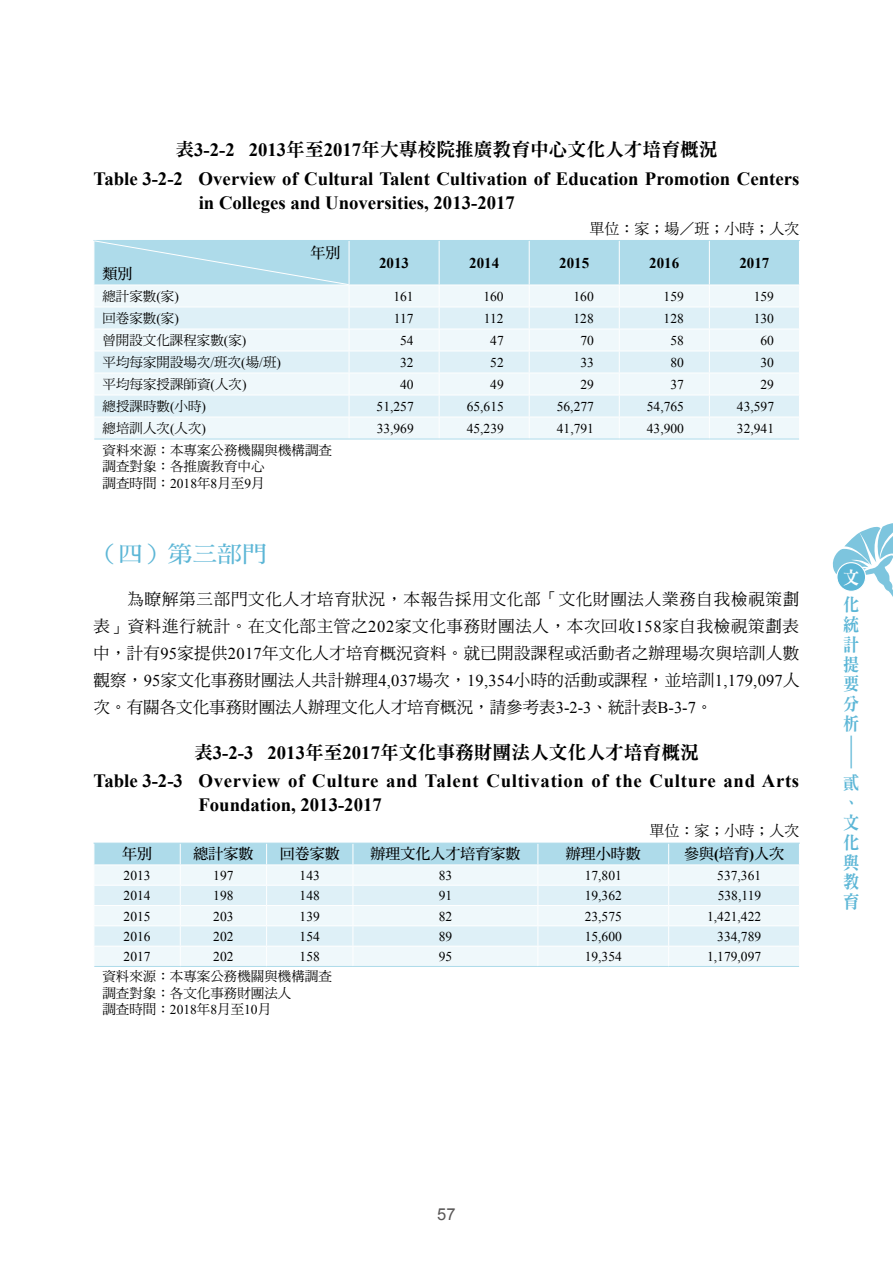
<style>
.page{position:relative;width:893px;height:1263px;background:#fff}
.page>*{position:absolute;margin:0;border:0;box-sizing:border-box;transform-origin:0 0}
.t1{font:22.5px "DF Ming Std W7";color:#5cb6d6;scale:1.1 1}
.t2{font:700 18.75px/24px "Times New Roman";letter-spacing:.005em;color:#000}
.t3{font:700 18.75px/24px "Times New Roman";letter-spacing:.035em;color:#000}
.t4{font:18.75px "DF Ming Std W9";color:#000}
.t5{font:18px/19.8px "DF Ming Std W9";color:#5cb6d6;text-align:justify;scale:.9 1}
.t6{font:18px "DF Ming Std W9";color:#fff;scale:.9 1}
.t7{font:16.5px/27px "DF Ming Std W5";color:#000;text-align:justify}
.t8{font:16.5px "Arial";color:#595757}
.t9{font:16.2px "DF Ming Std W9";color:#5cb6d6;scale:2.22 1}
.t10{font:15px "DF Ming Std W7";color:#000}
.t11{font:15px "DF Ming Std W5";color:#000}
.t12{font:700 15px "Times New Roman";color:#000}
.t13{font:13.5px "Times New Roman";color:#000}
.t14{font:13.5px/16.5px "DF Ming Std W5";color:#000}
.s1{font-family:"Times New Roman";font-weight:700}
.s2{font-family:"Times New Roman"}
</style>
<div class="page">
<svg style="left:832px;top:523px;width:61px;height:74px"></svg>
<div style="left:837px;top:563px;width:29px;height:28px;background:#5cb6d6;border-radius:50%"></div>
<div style="left:836px;top:562px;width:30px;height:30px;border:1px solid #fff;border-radius:50%"></div>
<hr style="left:94px;top:439px;width:255px;height:1px;background:#aedbea">
<hr style="left:349px;top:439px;width:90px;height:1px;background:#aedbea">
<hr style="left:439px;top:439px;width:90px;height:1px;background:#aedbea">
<hr style="left:529px;top:439px;width:90px;height:1px;background:#aedbea">
<hr style="left:619px;top:439px;width:90px;height:1px;background:#aedbea">
<hr style="left:709px;top:439px;width:90px;height:1px;background:#aedbea">
<svg style="left:94px;top:240px;width:706px;height:199px"></svg>
<svg style="left:94px;top:843px;width:706px;height:123px"></svg>
<hr style="left:94px;top:966px;width:86px;height:1px;background:#aedbea">
<hr style="left:180px;top:966px;width:87px;height:1px;background:#aedbea">
<hr style="left:267px;top:966px;width:86px;height:1px;background:#aedbea">
<hr style="left:353px;top:966px;width:185px;height:1px;background:#aedbea">
<hr style="left:538px;top:966px;width:131px;height:1px;background:#aedbea">
<hr style="left:669px;top:966px;width:130px;height:1px;background:#aedbea">
<h2 class="t4" style="left:175px;top:140px;width:544px">表<span class="s1">3-2-2 2013</span>年至<span class="s1">2017</span>年大專校院推廣教育中心文化人才培育概況</h2>
<h2 class="t2" style="left:199px;top:166px;width:602px;text-indent:-105px">Table 3-2-2 Overview of Cultural Talent Cultivation of Education Promotion Centers in Colleges and Unoversities, 2013-2017</h2>
<p class="t11" style="left:589px;top:220px;width:211px">單位：家；場／班；小時；人次</p>
<p class="t10" style="left:311px;top:244px;width:31px">年別</p>
<p class="t10" style="left:102px;top:265px;width:31px">類別</p>
<p class="t12" style="left:379px;top:253px;width:31px">2013</p>
<p class="t12" style="left:469px;top:253px;width:31px">2014</p>
<p class="t12" style="left:559px;top:253px;width:31px">2015</p>
<p class="t12" style="left:649px;top:253px;width:31px">2016</p>
<p class="t12" style="left:739px;top:253px;width:32px">2017</p>
<p class="t14" style="left:102px;top:287px;width:78px">總計家數<span class="s2">(</span>家<span class="s2">)</span></p>
<p class="t13" style="left:393px;top:287px;width:22px">161</p>
<p class="t13" style="left:483px;top:287px;width:22px">160</p>
<p class="t13" style="left:573px;top:287px;width:22px">160</p>
<p class="t13" style="left:664px;top:287px;width:22px">159</p>
<p class="t13" style="left:754px;top:287px;width:22px">159</p>
<p class="t14" style="left:102px;top:310px;width:78px">回卷家數<span class="s2">(</span>家<span class="s2">)</span></p>
<p class="t13" style="left:394px;top:309px;width:21px">117</p>
<p class="t13" style="left:484px;top:309px;width:21px">112</p>
<p class="t13" style="left:574px;top:309px;width:22px">128</p>
<p class="t13" style="left:664px;top:309px;width:22px">128</p>
<p class="t13" style="left:754px;top:309px;width:22px">130</p>
<p class="t14" style="left:102px;top:332px;width:145px">曾開設文化課程家數<span class="s2">(</span>家<span class="s2">)</span></p>
<p class="t13" style="left:400px;top:331px;width:15px">54</p>
<p class="t13" style="left:490px;top:331px;width:15px">47</p>
<p class="t13" style="left:580px;top:331px;width:15px">70</p>
<p class="t13" style="left:670px;top:331px;width:15px">58</p>
<p class="t13" style="left:760px;top:331px;width:15px">60</p>
<p class="t14" style="left:103px;top:354px;width:180px">平均每家開設場次<span class="s2">/</span>班次<span class="s2">(</span>場<span class="s2">/</span>班<span class="s2">)</span></p>
<p class="t13" style="left:400px;top:353px;width:15px">32</p>
<p class="t13" style="left:490px;top:353px;width:15px">52</p>
<p class="t13" style="left:580px;top:353px;width:15px">33</p>
<p class="t13" style="left:670px;top:353px;width:15px">80</p>
<p class="t13" style="left:760px;top:353px;width:15px">30</p>
<p class="t14" style="left:103px;top:376px;width:145px">平均每家授課師資<span class="s2">(</span>人次<span class="s2">)</span></p>
<p class="t13" style="left:400px;top:375px;width:15px">40</p>
<p class="t13" style="left:490px;top:375px;width:15px">49</p>
<p class="t13" style="left:580px;top:375px;width:15px">29</p>
<p class="t13" style="left:670px;top:375px;width:15px">37</p>
<p class="t13" style="left:760px;top:375px;width:15px">29</p>
<p class="t14" style="left:103px;top:398px;width:105px">總授課時數<span class="s2">(</span>小時<span class="s2">)</span></p>
<p class="t13" style="left:377px;top:397px;width:39px">51,257</p>
<p class="t13" style="left:467px;top:397px;width:39px">65,615</p>
<p class="t13" style="left:557px;top:397px;width:39px">56,277</p>
<p class="t13" style="left:647px;top:397px;width:39px">54,765</p>
<p class="t13" style="left:737px;top:397px;width:39px">43,597</p>
<p class="t14" style="left:103px;top:420px;width:105px">總培訓人次<span class="s2">(</span>人次<span class="s2">)</span></p>
<p class="t13" style="left:377px;top:419px;width:39px">33,969</p>
<p class="t13" style="left:467px;top:419px;width:39px">45,239</p>
<p class="t13" style="left:557px;top:419px;width:39px">41,791</p>
<p class="t13" style="left:647px;top:419px;width:39px">43,900</p>
<p class="t13" style="left:737px;top:419px;width:39px">32,941</p>
<p class="t14" style="left:103px;top:442px;width:231px">資料來源：本專案公務機關與機構調查調查對象：各推廣教育中心<br>調查時間：<span class="s2">2018</span>年<span class="s2">8</span>月至<span class="s2">9</span>月</p>
<h1 class="t1" style="left:94px;top:542px;width:159px">（四）第三部門</h1>
<p class="t7" style="left:93px;top:585px;width:708px;text-indent:34px">為瞭解第三部門文化人才培育狀況，本報告採用文化部「文化財團法人業務自我檢視策劃表」資料進行統計。在文化部主管之<span class="s2">202</span>家文化事務財團法人，本次回收<span class="s2">158</span>家自我檢視策劃表中，計有<span class="s2">95</span>家提供<span class="s2">2017</span>年文化人才培育概況資料。就已開設課程或活動者之辦理場次與培訓人數觀察，<span class="s2">95</span>家文化事務財團法人共計辦理<span class="s2">4,037</span>場次，<span class="s2">19,354</span>小時的活動或課程，並培訓<span class="s2">1,179,097</span>人次。有關各文化事務財團法人辦理文化人才培育概況，請參考表<span class="s2">3-2-3</span>、統計表<span class="s2">B-3-7</span>。</p>
<h2 class="t4" style="left:194px;top:742px;width:506px">表<span class="s1">3-2-3 2013</span>年至<span class="s1">2017</span>年文化事務財團法人文化人才培育概況</h2>
<h2 class="t3" style="left:198px;top:769px;width:602px;text-indent:-105px">Table 3-2-3 Overview of Culture and Talent Cultivation of the Culture and Arts<br>Foundation, 2013-2017</h2>
<p class="t11" style="left:649px;top:823px;width:151px">單位：家；小時；人次</p>
<p class="t10" style="left:122px;top:846px;width:31px">年別</p>
<p class="t10" style="left:193px;top:846px;width:61px">總計家數</p>
<p class="t10" style="left:280px;top:846px;width:61px">回卷家數</p>
<p class="t10" style="left:370px;top:846px;width:151px">辦理文化人才培育家數</p>
<p class="t10" style="left:566px;top:846px;width:76px">辦理小時數</p>
<p class="t10" style="left:684px;top:846px;width:101px">參與<span class="s1">(</span>培育<span class="s1">)</span>人次</p>
<p class="t13" style="left:124px;top:866px;width:28px">2013</p>
<p class="t13" style="left:213px;top:866px;width:22px">197</p>
<p class="t13" style="left:300px;top:866px;width:22px">143</p>
<p class="t13" style="left:439px;top:866px;width:15px">83</p>
<p class="t13" style="left:585px;top:866px;width:39px">17,801</p>
<p class="t13" style="left:717px;top:866px;width:45px">537,361</p>
<p class="t13" style="left:124px;top:887px;width:28px">2014</p>
<p class="t13" style="left:213px;top:887px;width:22px">198</p>
<p class="t13" style="left:300px;top:887px;width:22px">148</p>
<p class="t13" style="left:439px;top:887px;width:15px">91</p>
<p class="t13" style="left:585px;top:887px;width:39px">19,362</p>
<p class="t13" style="left:718px;top:887px;width:45px">538,119</p>
<p class="t13" style="left:124px;top:907px;width:28px">2015</p>
<p class="t13" style="left:213px;top:907px;width:22px">203</p>
<p class="t13" style="left:300px;top:907px;width:22px">139</p>
<p class="t13" style="left:439px;top:907px;width:15px">82</p>
<p class="t13" style="left:585px;top:907px;width:39px">23,575</p>
<p class="t13" style="left:707px;top:907px;width:55px">1,421,422</p>
<p class="t13" style="left:124px;top:927px;width:28px">2016</p>
<p class="t13" style="left:213px;top:927px;width:22px">202</p>
<p class="t13" style="left:300px;top:927px;width:22px">154</p>
<p class="t13" style="left:439px;top:927px;width:15px">89</p>
<p class="t13" style="left:585px;top:927px;width:39px">15,600</p>
<p class="t13" style="left:717px;top:927px;width:45px">334,789</p>
<p class="t13" style="left:124px;top:947px;width:28px">2017</p>
<p class="t13" style="left:213px;top:947px;width:22px">202</p>
<p class="t13" style="left:300px;top:947px;width:22px">158</p>
<p class="t13" style="left:439px;top:947px;width:15px">95</p>
<p class="t13" style="left:585px;top:947px;width:39px">19,354</p>
<p class="t13" style="left:707px;top:947px;width:55px">1,179,097</p>
<p class="t14" style="left:102px;top:968px;width:231px">資料來源：本專案公務機關與機構調查調查對象：各文化事務財團法人<br>調查時間：<span class="s2">2018</span>年<span class="s2">8</span>月至<span class="s2">10</span>月</p>
<h3 class="t6" style="left:843px;top:567px;width:19px">文</h3>
<h3 class="t5" style="left:843px;top:594px;width:19px">化統計提要分析</h3>
<p class="t9" style="left:860px;top:734px;width:18px;rotate:90deg">—</p>
<h3 class="t5" style="left:843px;top:773px;width:19px;text-align:left">貳、文化與教育</h3>
<p class="t8" style="left:437px;top:1203px;width:20px">57</p>
</div>
